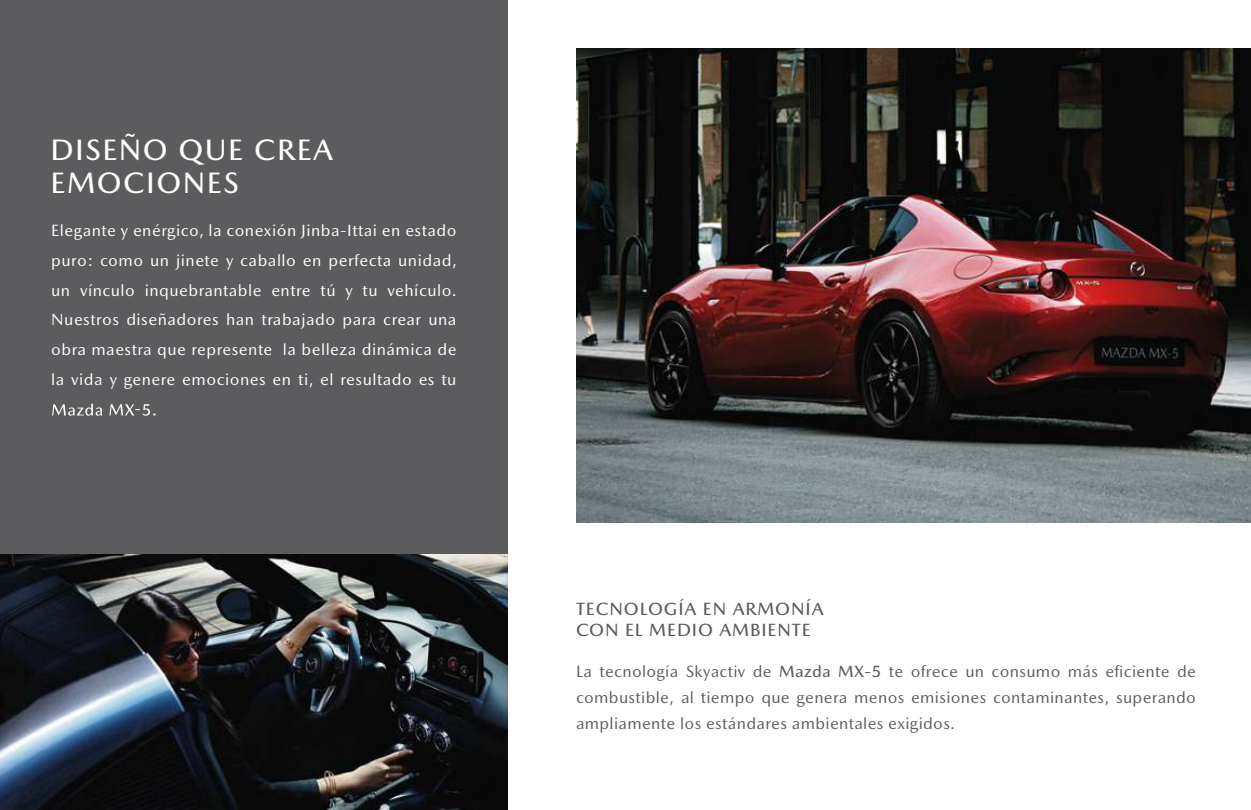
<style>
.page{position:relative;width:1251px;height:810px;background:#fff}
.page>*{position:absolute;margin:0;border:0;box-sizing:border-box;transform-origin:0 0}
.t1{font:500 30px/33px "Mazda Type";letter-spacing:.05em;color:#fff}
.t2{font:500 18px "Mazda Type";letter-spacing:.05em;color:#5c5c5f}
.t3{font:16.5px/30px "Mazda Type";letter-spacing:.03em;color:#fff;text-align:justify}
.t4{font:16.5px/25.8px "Mazda Type";letter-spacing:.02em;color:#5c5c5f;text-align:justify}
.s1{font-weight:500}
</style>
<div class="page">
<div style="left:0;top:0;width:507px;height:810px;background:#5c5c5f"></div>
<img style="left:576px;top:48px;width:675px;height:474px">
<img style="left:0;top:555px;width:507px;height:254px">
<svg style="left:52px;top:404px;width:103px;height:12px"></svg>
<h1 class="t1" style="left:51px;top:133px;width:284px">DISEÑO QUE CREA<br>EMOCIONES</h1>
<p class="t3" style="left:51px;top:215px;width:407px">Elegante y enérgico, la conexión Jinba-Ittai en estado puro: como un jinete y caballo en perfecta unidad, un vínculo inquebrantable entre tú y tu vehículo.<br>Nuestros diseñadores han trabajado para crear una obra maestra que represente la belleza dinámica de la vida y genere emociones en ti, el resultado es tu</p>
<p class="t2" style="left:576px;top:598px;width:249px">TECNOLOGÍA EN ARMONÍA</p>
<p class="t2" style="left:576px;top:619px;width:236px">CON EL MEDIO AMBIENTE</p>
<p class="t4" style="left:576px;top:659px;width:622px">La tecnología Skyactiv de <span class="s1">Mazda MX-5</span> te ofrece un consumo más eficiente de combustible, al tiempo que genera menos emisiones contaminantes, superando ampliamente los estándares ambientales exigidos.</p>
</div>
